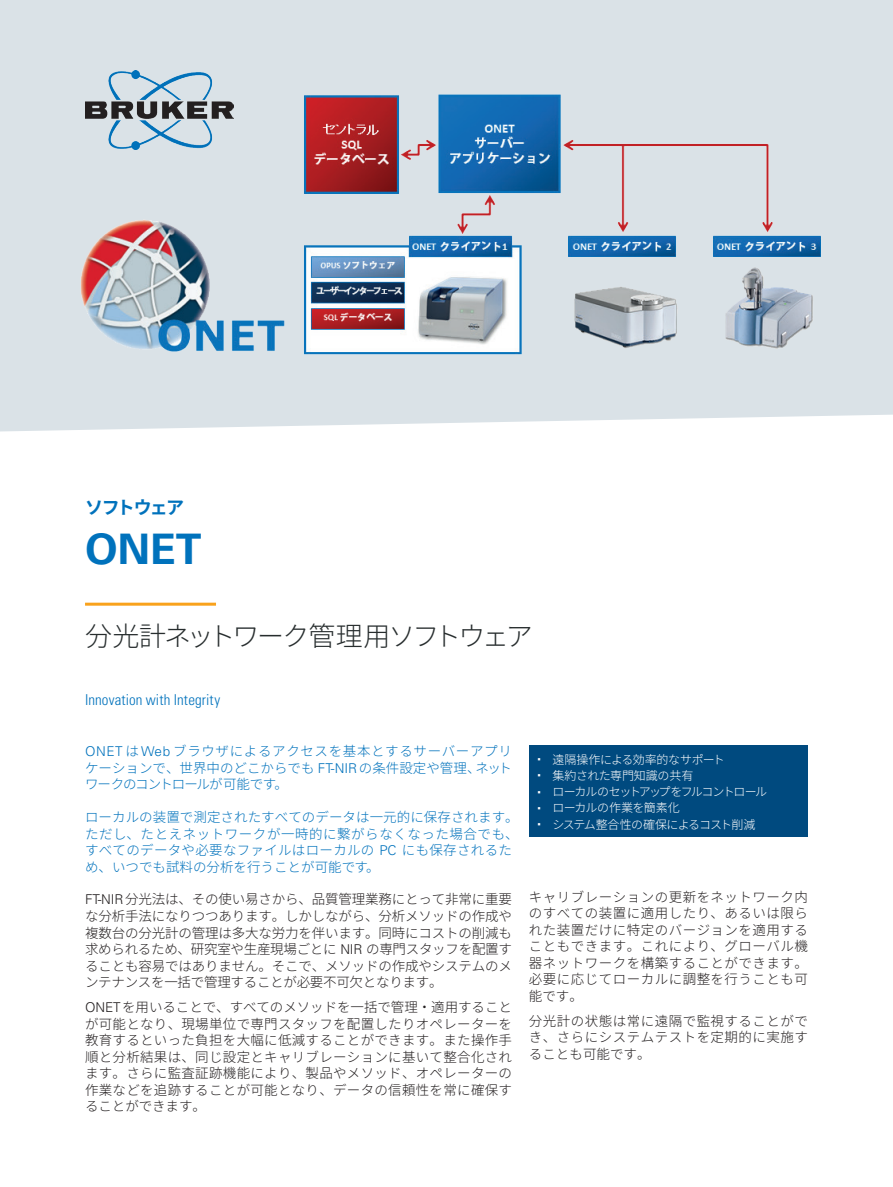
<style>
.page{position:relative;width:893px;height:1187px;background:#fff}
.page>*{position:absolute;margin:0;border:0;box-sizing:border-box;transform-origin:0 0}
.t1{font:700 42px "Univers LT Std";color:#0072bc}
.t2{font:300 27px "Source Han Sans JP";letter-spacing:-.09em;color:#272d2e}
.t3{font:700 18px "Source Han Sans JP";letter-spacing:-.095em;color:#0072bc}
.t4{font:300 condensed 15px "Univers LT Std";letter-spacing:.01em;color:#0072bc}
.t5{font:300 13.5px/16.6px "Source Han Sans JP";letter-spacing:.02em;color:#231f20;text-align:justify}
.t6{font:300 13.5px/16.5px "Source Han Sans JP";letter-spacing:.005em;color:#0072bc;text-align:justify}
.t7{font:300 12px/16.2px "Source Han Sans JP";letter-spacing:-.055em;color:#fff}
.s1{font-family:"Univers LT Std"}
</style>
<div class="page">
<svg style="left:0;top:0;width:893px;height:431px;background:#dce4e8"></svg>
<img style="left:70px;top:0;width:763px;height:379px">
<img style="left:85px;top:70px;width:149px;height:79px">
<div style="left:529px;top:745px;width:279px;height:92px;background:#004a7f"></div>
<hr style="left:85px;top:602px;width:131px;height:3px;background:#f9a21c">
<h3 class="t3" style="left:85px;top:497px;width:101px">ソフトウェア</h3>
<h1 class="t1" style="left:85px;top:524px;width:118px">ONET</h1>
<h2 class="t2" style="left:85px;top:621px;width:449px">分光計ネットワーク管理用ソフトウェア</h2>
<p class="t4" style="left:85px;top:690px;width:137px">Innovation with Integrity</p>
<p class="t6" style="left:85px;top:742px;width:428px"><span class="s1">ONET</span> は<span class="s1">Web</span> ブラウザによるアクセスを基本とするサーバーアプリケーションで、世界中のどこからでも <span class="s1">FT-NIR</span>の条件設定や管理、ネットワークのコントロールが可能です。</p>
<p class="t6" style="left:85px;top:809px;width:435px;text-align:left">ローカルの装置で測定されたすべてのデータは一元的に保存されます。ただし、たとえネットワークが一時的に繋がらなくなった場合でも、すべてのデータや必要なファイルはローカルの <span class="s1">PC</span> にも保存されるため、いつでも試料の分析を行うことが可能です。</p>
<p class="t5" style="left:85px;top:891px;width:429px"><span class="s1">FT-NIR</span>分光法は、その使い易さから、品質管理業務にとって非常に重要な分析手法になりつつあります。しかしながら、分析メソッドの作成や複数台の分光計の管理は多大な労力を伴います。同時にコストの削減も求められるため、研究室や生産現場ごとに <span class="s1">NIR</span> の専門スタッフを配置することも容易ではありません。そこで、メソッドの作成やシステムのメンテナンスを一括で管理することが必要不可欠となります。</p>
<p class="t5" style="left:85px;top:998px;width:429px"><span class="s1">ONET</span>を用いることで、すべてのメソッドを一括で管理・適用することが可能となり、現場単位で専門スタッフを配置したりオペレーターを教育するといった負担を大幅に低減することができます。また操作手順と分析結果は、同じ設定とキャリブレーションに基いて整合化されます。さらに監査証跡機能により、製品やメソッド、オペレーターの作業などを追跡することが可能となり、データの信頼性を常に確保することができます。</p>
<p class="t7" style="left:552px;top:751px;width:216px">遠隔操作による効率的なサポート<br>集約された専門知識の共有<br>ローカルのセットアップをフルコントロールローカルの作業を簡素化<br>システム整合性の確保によるコスト削減</p>
<p class="t5" style="left:529px;top:888px;width:280px">キャリブレーションの更新をネットワーク内のすべての装置に適用したり、あるいは限られた装置だけに特定のバージョンを適用することもできます。これにより、グローバル機器ネットワークを構築することができます。必要に応じてローカルに調整を行うことも可能です。</p>
<p class="t5" style="left:529px;top:1012px;width:280px">分光計の状態は常に遠隔で監視することができ、さらにシステムテストを定期的に実施することも可能です。</p>
</div>
